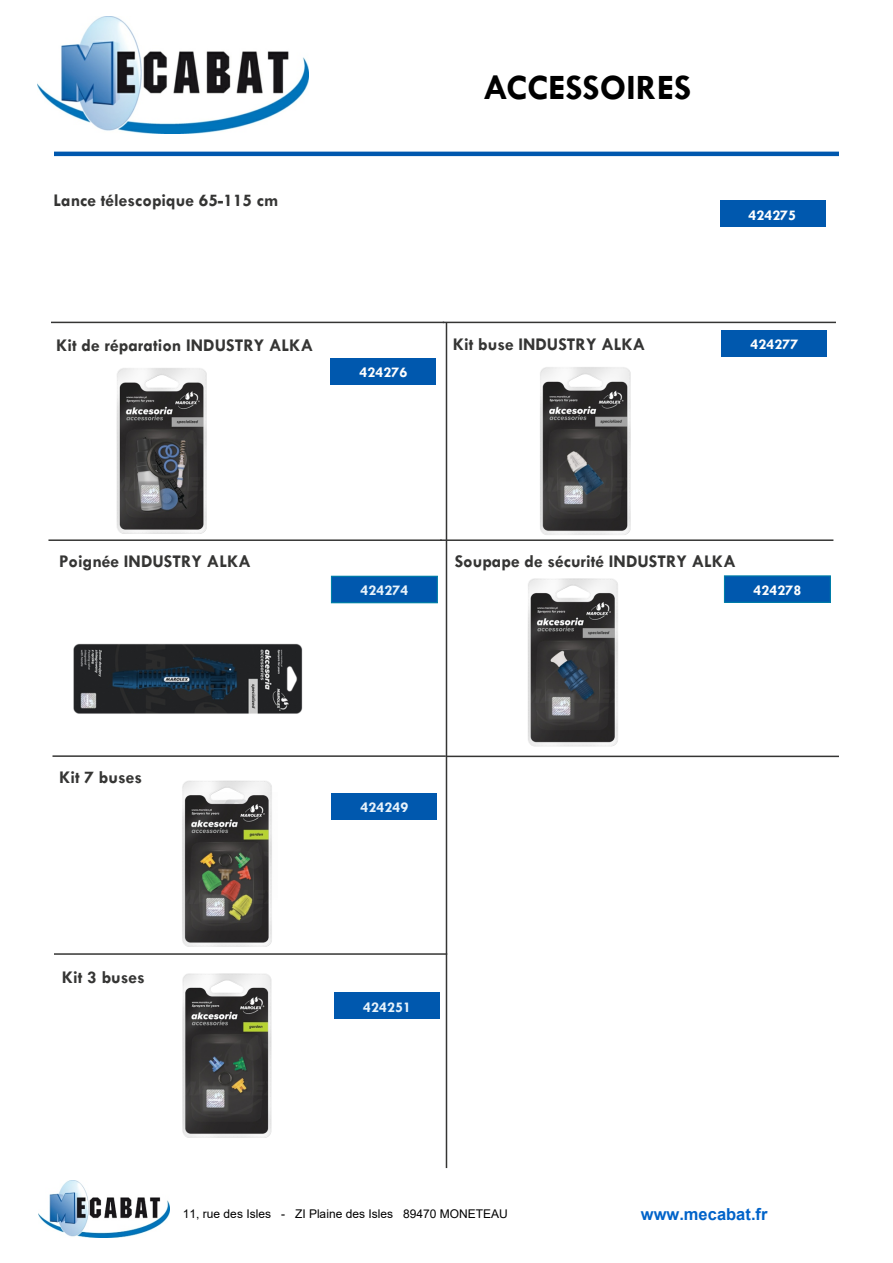
<style>
.page{position:relative;width:893px;height:1263px;background:#fff}
.page>*{position:absolute;margin:0;border:0;box-sizing:border-box;transform-origin:0 0}
.t1{font:700 36px "Tw Cen";color:#000}
.t2{font:700 18px "Tw Cen";color:#353534}
.t3{font:700 16.5px "Arial";color:#0063c9}
.t4{font:700 15px "Tw Cen";color:#e7f2fa}
.t5{font:700 15px "Tw Cen";color:#fefdfd}
.t6{font:700 15px "Tw Cen";color:#fefefe}
.t7{font:12px "Arial";color:#000}
</style>
<div class="page">
<img style="left:37px;top:16px;width:272px;height:117px">
<img style="left:38px;top:1180px;width:132px;height:57px">
<hr style="left:440px;top:539px;width:393px;height:2px;background:#353534">
<hr style="left:48px;top:539px;width:394px;height:2px;background:#353534">
<div style="left:331px;top:793px;width:106px;height:26px;background:#0058ae"></div>
<hr style="left:446px;top:322px;width:1px;height:846px;background:#353534">
<div style="left:720px;top:201px;width:106px;height:26px;background:#0058ae"></div>
<div style="left:331px;top:576px;width:107px;height:27px;background:#0058ae;border:1px solid #007fa8"></div>
<div style="left:725px;top:576px;width:106px;height:26px;background:#0058ae"></div>
<div style="left:724px;top:575px;width:107px;height:28px;border:1px solid #007fa8"></div>
<hr style="left:52px;top:755px;width:394px;height:2px;background:#353534">
<hr style="left:54px;top:953px;width:393px;height:2px;background:#353534">
<hr style="left:54px;top:152px;width:785px;height:4px;background:#0058ae">
<div style="left:330px;top:358px;width:106px;height:26px;background:#0058ae"></div>
<hr style="left:443px;top:322px;width:393px;height:1px;background:#353534">
<hr style="left:51px;top:322px;width:393px;height:1px;background:#353534">
<div style="left:721px;top:330px;width:106px;height:26px;background:#0058ae"></div>
<div style="left:334px;top:993px;width:106px;height:26px;background:#0058ae"></div>
<hr style="left:446px;top:756px;width:393px;height:1px;background:#353534">
<img style="left:59px;top:643px;width:257px;height:114px">
<img style="left:116px;top:368px;width:91px;height:166px">
<img style="left:495px;top:367px;width:184px;height:173px">
<img style="left:528px;top:578px;width:90px;height:169px">
<img style="left:138px;top:780px;width:182px;height:175px">
<img style="left:182px;top:973px;width:90px;height:165px">
<p class="t2" style="left:54px;top:194px;width:226px">Lance télescopique 65-115 cm</p>
<h1 class="t1" style="left:483px;top:74px;width:210px">ACCESSOIRES</h1>
<p class="t6" style="left:748px;top:209px;width:49px">424275</p>
<p class="t2" style="left:453px;top:337px;width:194px">Kit buse INDUSTRY ALKA</p>
<p class="t2" style="left:56px;top:338px;width:258px">Kit de réparation INDUSTRY ALKA</p>
<p class="t5" style="left:750px;top:338px;width:49px">424277</p>
<p class="t2" style="left:59px;top:554px;width:193px">Poignée INDUSTRY ALKA</p>
<p class="t2" style="left:59px;top:771px;width:85px">Kit 7 buses</p>
<p class="t2" style="left:62px;top:971px;width:85px">Kit 3 buses</p>
<p class="t5" style="left:360px;top:367px;width:49px">424276</p>
<p class="t4" style="left:361px;top:585px;width:49px">424274</p>
<p class="t2" style="left:455px;top:554px;width:283px">Soupape de sécurité INDUSTRY ALKA</p>
<p class="t5" style="left:753px;top:584px;width:49px">424278</p>
<p class="t4" style="left:361px;top:801px;width:49px">424249</p>
<p class="t4" style="left:363px;top:1001px;width:49px">424251</p>
<p class="t7" style="left:183px;top:1209px;width:326px">11, rue des Isles - ZI Plaine des Isles 89470 MONETEAU</p>
<p class="t3" style="left:641px;top:1208px;width:128px">www.mecabat.fr</p>
</div>
